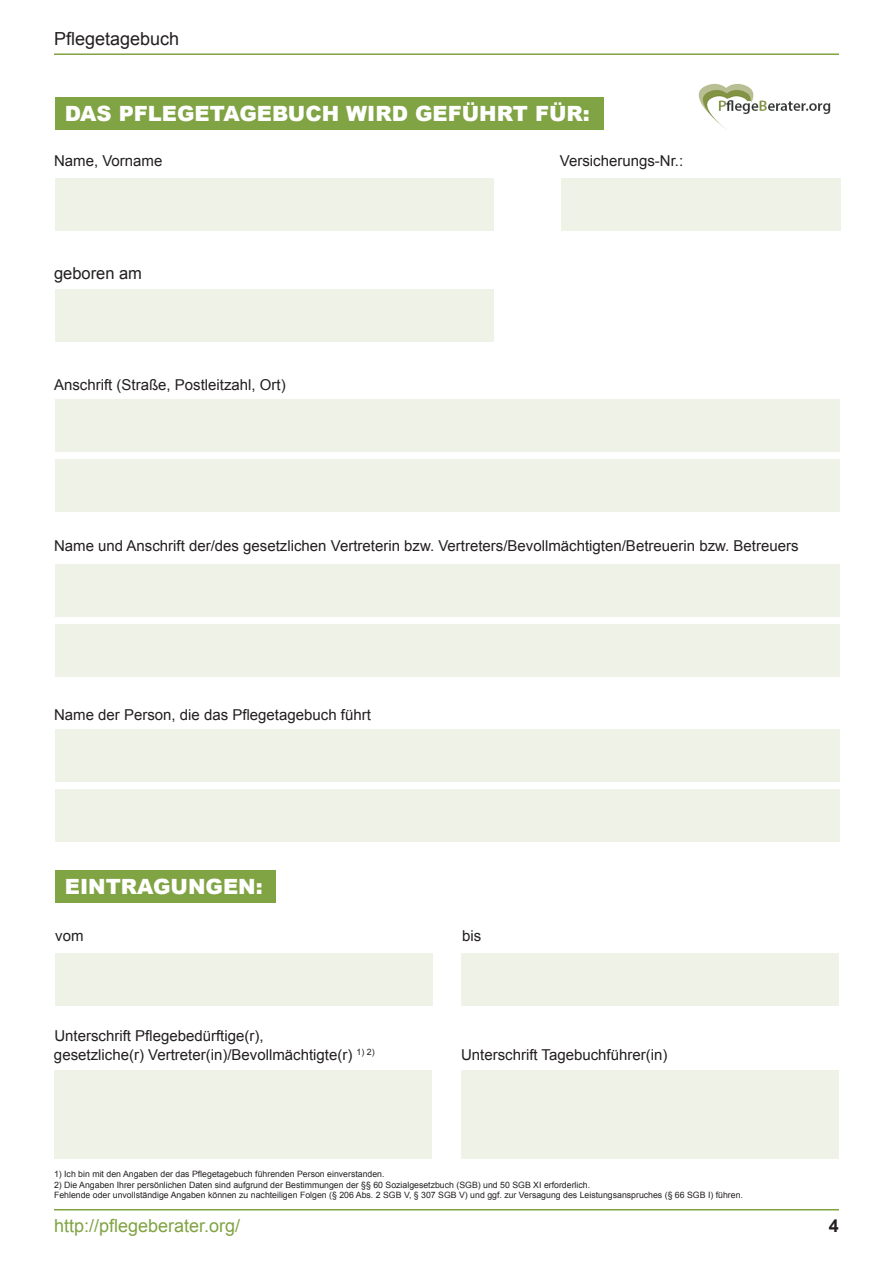
<style>
.page{position:relative;width:893px;height:1263px;background:#fff}
.page>*{position:absolute;margin:0;border:0;box-sizing:border-box;transform-origin:0 0}
.t1{font:900 21px "Arial";color:#fff}
.t2{font:18px "Arial";color:#80a343}
.t3{font:18px "Arial";color:#231f20}
.t4{font:700 18px "Arial";color:#231f20}
.t5{font:16.5px "Arial";color:#231f20}
.t6{font:15px/18.8px "Arial";color:#231f20}
.t7{font:8.7px/10.5px "Arial";color:#231f20}
</style>
<div class="page">
<hr style="left:54px;top:53px;width:785px;height:2px;background:#80a343">
<hr style="left:54px;top:1209px;width:785px;height:1px;background:#80a343">
<div style="left:55px;top:97px;width:549px;height:32px;background:#80a343"></div>
<div style="left:55px;top:178px;width:439px;height:53px;background:#eff2e6"></div>
<div style="left:55px;top:289px;width:439px;height:52px;background:#eff2e6"></div>
<div style="left:55px;top:399px;width:785px;height:53px;background:#eff2e6"></div>
<div style="left:55px;top:459px;width:785px;height:52px;background:#eff2e6"></div>
<div style="left:55px;top:564px;width:785px;height:53px;background:#eff2e6"></div>
<div style="left:55px;top:624px;width:785px;height:52px;background:#eff2e6"></div>
<div style="left:55px;top:730px;width:785px;height:52px;background:#eff2e6"></div>
<div style="left:55px;top:789px;width:785px;height:53px;background:#eff2e6"></div>
<div style="left:561px;top:178px;width:279px;height:53px;background:#eff2e6"></div>
<div style="left:55px;top:870px;width:220px;height:32px;background:#80a343"></div>
<div style="left:55px;top:953px;width:378px;height:52px;background:#eff2e6"></div>
<div style="left:461px;top:953px;width:378px;height:52px;background:#eff2e6"></div>
<div style="left:54px;top:1070px;width:378px;height:89px;background:#eff2e6"></div>
<div style="left:461px;top:1070px;width:378px;height:89px;background:#eff2e6"></div>
<img style="left:698px;top:84px;width:133px;height:45px">
<p class="t3" style="left:54px;top:27px;width:127px">Pflegetagebuch</p>
<h1 class="t1" style="left:65px;top:98px;width:527px">DAS PFLEGETAGEBUCH WIRD GEFÜHRT FÜR:</h1>
<p class="t6" style="left:54px;top:151px;width:110px">Name, Vorname</p>
<p class="t6" style="left:560px;top:151px;width:125px">Versicherungs-Nr.:</p>
<p class="t5" style="left:54px;top:262px;width:90px">geboren am</p>
<p class="t6" style="left:54px;top:375px;width:233px">Anschrift (Straße, Postleitzahl, Ort)</p>
<p class="t6" style="left:54px;top:537px;width:746px">Name und Anschrift der/des gesetzlichen Vertreterin bzw. Vertreters/Bevollmächtigten/Betreuerin bzw. Betreuers</p>
<p class="t6" style="left:54px;top:706px;width:318px">Name der Person, die das Pflegetagebuch führt</p>
<h1 class="t1" style="left:65px;top:871px;width:199px">EINTRAGUNGEN:</h1>
<p class="t6" style="left:55px;top:926px;width:30px">vom</p>
<p class="t6" style="left:462px;top:926px;width:21px">bis</p>
<p class="t6" style="left:54px;top:1026px;width:322px">Unterschrift Pflegebedürftige(r),<br>gesetzliche(r) Vertreter(in)/Bevollmächtigte(r) <sup>1)</sup> <sup>2)</sup></p>
<p class="t6" style="left:461px;top:1045px;width:208px">Unterschrift Tagebuchführer(in)</p>
<p class="t7" style="left:54px;top:1169px;width:332px">1) Ich bin mit den Angaben der das Pflegetagebuch führenden Person einverstanden.</p>
<p class="t7" style="left:54px;top:1180px;width:690px">2) Die Angaben Ihrer persönlichen Daten sind aufgrund der Bestimmungen der §§ 60 Sozialgesetzbuch (SGB) und 50 SGB XI erforderlich.<br>Fehlende oder unvollständige Angaben können zu nachteiligen Folgen (§ 206 Abs. 2 SGB V, § 307 SGB V) und ggf. zur Versagung des Leistungsanspruches (§ 66 SGB I) führen.</p>
<p class="t2" style="left:54px;top:1214px;width:188px">http://pflegeberater.org/</p>
<p class="t4" style="left:829px;top:1213px;width:12px">4</p>
</div>
